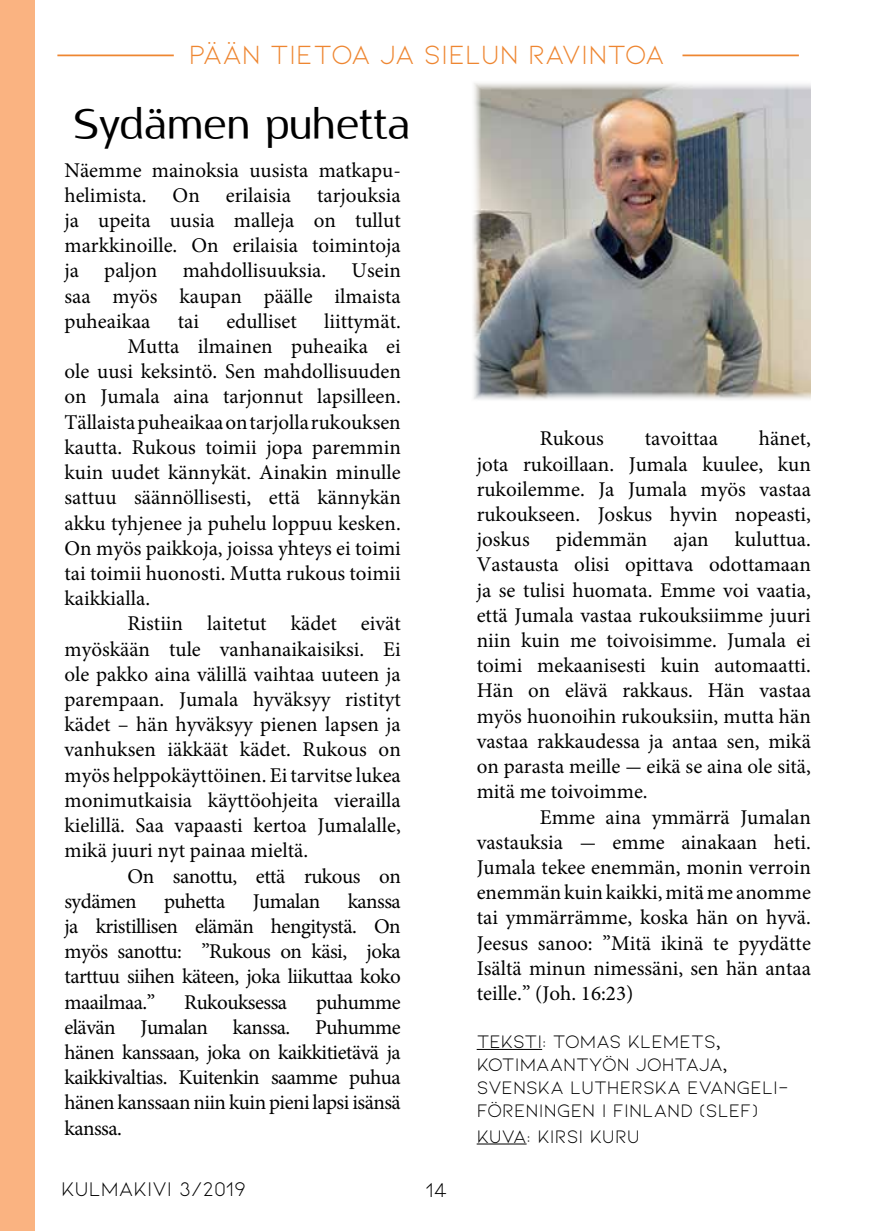
<style>
.page{position:relative;width:874px;height:1231px;background:#fff}
.page>*{position:absolute;margin:0;border:0;box-sizing:border-box;transform-origin:0 0}
.t1{font:42px "Rabelo";color:#000}
.t2{font:28px "Kiona";letter-spacing:-.005em;color:#ee8631}
.t3{font:21px/25.2px "Minion Pro";color:#000;text-align:justify}
.t4{font:21px "Minion Pro";letter-spacing:-.025em;color:#000}
.t5{font:21px "Kiona";color:#000}
.t6{font:19.25px/23.1px "Kiona";color:#000}
.s1{font-family:"Minion Pro"}
</style>
<div class="page">
<div style="left:0;top:0;width:35px;height:1230px;background:#fab381"></div>
<hr style="left:476px;top:1048px;width:66px;height:1px;background:#000">
<hr style="left:476px;top:1143px;width:50px;height:1px;background:#000">
<img style="left:473px;top:83px;width:337px;height:317px">
<hr style="left:682px;top:54px;width:116px;height:2px;background:#ee8631">
<hr style="left:57px;top:54px;width:117px;height:2px;background:#ee8631">
<h2 class="t2" style="left:189px;top:39px;width:477px">PÄÄN TIETOA JA SIELUN RAVINTOA</h2>
<h1 class="t1" style="left:74px;top:99px;width:338px">Sydämen puhetta</h1>
<p class="t3" style="left:64px;top:157px;width:338px">Näemme mainoksia uusista matkapu&shy;helimista. On erilaisia tarjouksia ja upeita uusia malleja on tullut markkinoille. On erilaisia toimintoja ja paljon mahdollisuuksia. Usein saa myös kaupan päälle ilmaista puheaikaa</p>
<p class="t3" style="left:178px;top:308px;width:23px">tai</p>
<p class="t3" style="left:226px;top:308px;width:72px">edulliset</p>
<p class="t3" style="left:324px;top:308px;width:78px">liittymät.</p>
<p class="t3" style="left:127px;top:334px;width:275px">Mutta ilmainen puheaika ei</p>
<p class="t3" style="left:64px;top:359px;width:338px">ole uusi keksintö. Sen mahdollisuuden</p>
<p class="t3" style="left:64px;top:384px;width:338px">on Jumala aina tarjonnut lapsilleen.</p>
<p class="t3" style="left:64px;top:409px;width:338px">Tällaista puheaikaa on tarjolla rukouksen</p>
<p class="t3" style="left:64px;top:434px;width:338px">kautta. Rukous toimii jopa paremmin</p>
<p class="t3" style="left:64px;top:460px;width:338px">kuin uudet kännykät. Ainakin minulle</p>
<p class="t3" style="left:64px;top:485px;width:338px">sattuu säännöllisesti, että kännykän</p>
<p class="t3" style="left:64px;top:510px;width:338px">akku tyhjenee ja puhelu loppuu kesken.</p>
<p class="t3" style="left:64px;top:535px;width:338px">On myös paikkoja, joissa yhteys ei toimi</p>
<p class="t3" style="left:64px;top:560px;width:338px">tai toimii huonosti. Mutta rukous toimii</p>
<p class="t3" style="left:64px;top:586px;width:87px">kaikkialla.</p>
<p class="t3" style="left:127px;top:611px;width:275px">Ristiin laitetut kädet eivät</p>
<p class="t3" style="left:64px;top:636px;width:338px">myöskään tule vanhanaikaisiksi. Ei</p>
<p class="t3" style="left:64px;top:661px;width:338px">ole pakko aina välillä vaihtaa uuteen ja</p>
<p class="t3" style="left:64px;top:686px;width:338px">parempaan. Jumala hyväksyy ristityt</p>
<p class="t3" style="left:64px;top:712px;width:338px">kädet – hän hyväksyy pienen lapsen ja</p>
<p class="t3" style="left:64px;top:737px;width:338px">vanhuksen iäkkäät kädet. Rukous on</p>
<p class="t3" style="left:64px;top:762px;width:338px">myös helppokäyttöinen. Ei tarvitse lukea</p>
<p class="t3" style="left:64px;top:787px;width:338px">monimutkaisia käyttöohjeita vierailla</p>
<p class="t3" style="left:64px;top:812px;width:338px">kielillä. Saa vapaasti kertoa Jumalalle,</p>
<p class="t3" style="left:64px;top:838px;width:245px">mikä juuri nyt painaa mieltä.</p>
<p class="t4" style="left:127px;top:861px;width:275px">On sanottu, että rukous on</p>
<p class="t4" style="left:64px;top:886px;width:74px">sydämen</p>
<p class="t4" style="left:164px;top:886px;width:63px">puhetta</p>
<p class="t4" style="left:253px;top:886px;width:69px">Jumalan</p>
<p class="t3" style="left:64px;top:888px;width:338px;text-indent:283px">kanssa ja kristillisen elämän hengitystä. On myös sanottu: ”Rukous on käsi, joka tarttuu siihen käteen, joka liikuttaa koko maailmaa.”</p>
<p class="t3" style="left:64px;top:989px;width:338px;text-indent:251px">puhumme elävän Jumalan kanssa. Puhumme hänen kanssaan, joka on kaikkitietävä ja kaikkivaltias. Kuitenkin saamme puhua hänen kanssaan niin kuin pieni lapsi isänsä kanssa.</p>
<p class="t4" style="left:184px;top:987px;width:104px">Rukouksessa</p>
<p class="t5" style="left:61px;top:1177px;width:186px">KULMAKIVI 3/2019</p>
<p class="t5" style="left:425px;top:1178px;width:23px">14</p>
<p class="t3" style="left:476px;top:426px;width:335px;text-indent:282px">hänet, jota rukoillaan. Jumala kuulee, kun rukoilemme. Ja Jumala myös vastaa rukoukseen. Joskus hyvin nopeasti, joskus pidemmän ajan kuluttua.<br>Vastausta olisi opittava odottamaan ja se tulisi huomata. Emme voi vaatia, että Jumala vastaa rukouksiimme juuri niin kuin me toivoisimme. Jumala ei toimi mekaanisesti kuin automaatti.<br>Hän on elävä rakkaus. Hän vastaa myös huonoihin rukouksiin, mutta hän vastaa rakkaudessa ja antaa sen, mikä on parasta meille - eikä se aina ole sitä, mitä me toivoimme.</p>
<p class="t3" style="left:476px;top:804px;width:335px;text-indent:63px">Emme aina ymmärrä Jumalan vastauksia - emme ainakaan heti.<br>Jumala tekee enemmän, monin verroin enemmän kuin kaikki, mitä me anomme tai ymmärrämme, koska hän on hyvä.<br>Jeesus sanoo: ”Mitä ikinä te pyydätte Isältä minun nimessäni, sen hän antaa teille.” (Joh. 16:23)</p>
<p class="t6" style="left:476px;top:1029px;width:313px">TEKSTI: TOMAS KLEMETS<span class="s1">,<br></span>KOTIMAANTYÖN JOHTAJA<span class="s1">,<br></span>SVENSKA LUTHERSKA EVANGELI-<br>FÖRENINGEN I FINLAND (SLEF)</p>
<p class="t6" style="left:476px;top:1124px;width:165px">KUVA: KIRSI KURU</p>
<p class="t3" style="left:539px;top:426px;width:66px">Rukous</p>
<p class="t3" style="left:644px;top:426px;width:74px">tavoittaa</p>
</div>
